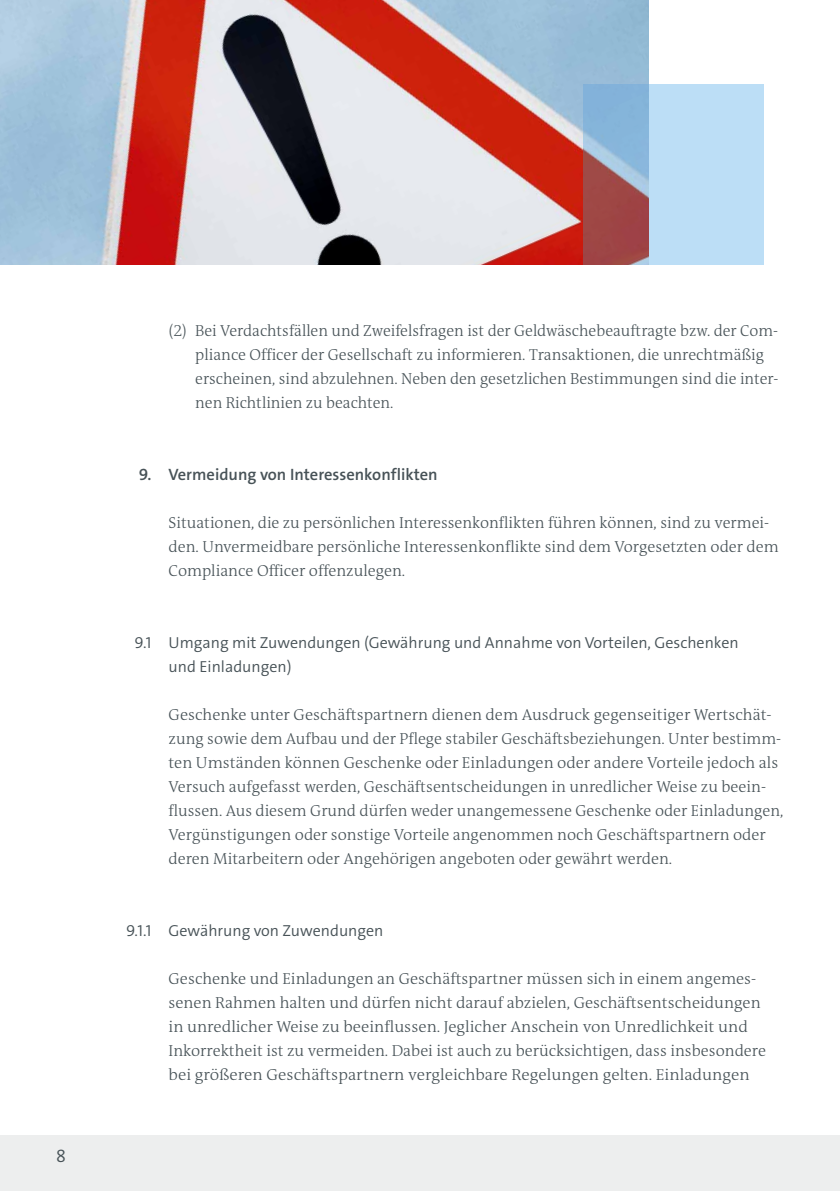
<style>
.page{position:relative;width:840px;height:1191px;background:#fff}
.page>*{position:absolute;margin:0;border:0;box-sizing:border-box;transform-origin:0 0}
.t1{font:18px "The Sans LP4 Se Lig";color:#475257}
.t2{font:16.4px "The Sans LP6 Se Bld";color:#475257}
.t3{font:300 16px/24px "The Antiqua B W3";color:#475257}
.t4{font:16px/24px "The Sans LP4 Se Lig";color:#475257}
</style>
<div class="page">
<div style="left:0;top:1134px;width:839px;height:57px;background:#edeeee"></div>
<img style="left:0;top:0;width:648px;height:264px">
<svg style="left:583px;top:84px;width:180px;height:180px;fill:#bcdef6"></svg>
<p class="t1" style="left:56px;top:1144px;width:11px">8</p>
<p class="t3" style="left:195px;top:319px;width:584px;text-indent:-27px">(2) Bei Verdachtsfällen und Zweifelsfragen ist der Geldwäschebeauftragte bzw. der Com&shy;pliance Officer der Gesellschaft zu informieren. Transaktionen, die unrechtmäßig erscheinen, sind abzulehnen. Neben den gesetzlichen Bestimmungen sind die inter&shy;nen Richtlinien zu beachten.</p>
<p class="t2" style="left:139px;top:464px;width:300px">9. Vermeidung von Interessenkonflikten</p>
<p class="t3" style="left:168px;top:511px;width:611px">Situationen, die zu persönlichen Interessenkonflikten führen können, sind zu vermei&shy;den. Unvermeidbare persönliche Interessenkonflikte sind dem Vorgesetzten oder dem<br>Compliance Officer offenzulegen.</p>
<p class="t4" style="left:168px;top:631px;width:571px;text-indent:-34px">9.1 Umgang mit Zuwendungen (Gewährung und Annahme von Vorteilen, Geschenken und Einladungen)</p>
<p class="t3" style="left:168px;top:703px;width:616px">Geschenke unter Geschäftspartnern dienen dem Ausdruck gegenseitiger Wertschät&shy;zung sowie dem Aufbau und der Pflege stabiler Geschäftsbeziehungen. Unter bestimm&shy;ten Umständen können Geschenke oder Einladungen oder andere Vorteile jedoch als Versuch aufgefasst werden, Geschäftsentscheidungen in unredlicher Weise zu beein&shy;flussen. Aus diesem Grund dürfen weder unangemessene Geschenke oder Einladungen, Vergünstigungen oder sonstige Vorteile angenommen noch Geschäftspartnern oder deren Mitarbeitern oder Angehörigen angeboten oder gewährt werden.</p>
<p class="t4" style="left:126px;top:919px;width:259px">9.1.1 Gewährung von Zuwendungen</p>
<p class="t3" style="left:168px;top:967px;width:598px">Geschenke und Einladungen an Geschäftspartner müssen sich in einem angemes&shy;senen Rahmen halten und dürfen nicht darauf abzielen, Geschäftsentscheidungen in unredlicher Weise zu beeinflussen. Jeglicher Anschein von Unredlichkeit und Inkorrektheit ist zu vermeiden. Dabei ist auch zu berücksichtigen, dass insbesondere bei größeren Geschäftspartnern vergleichbare Regelungen gelten. Einladungen</p>
</div>
